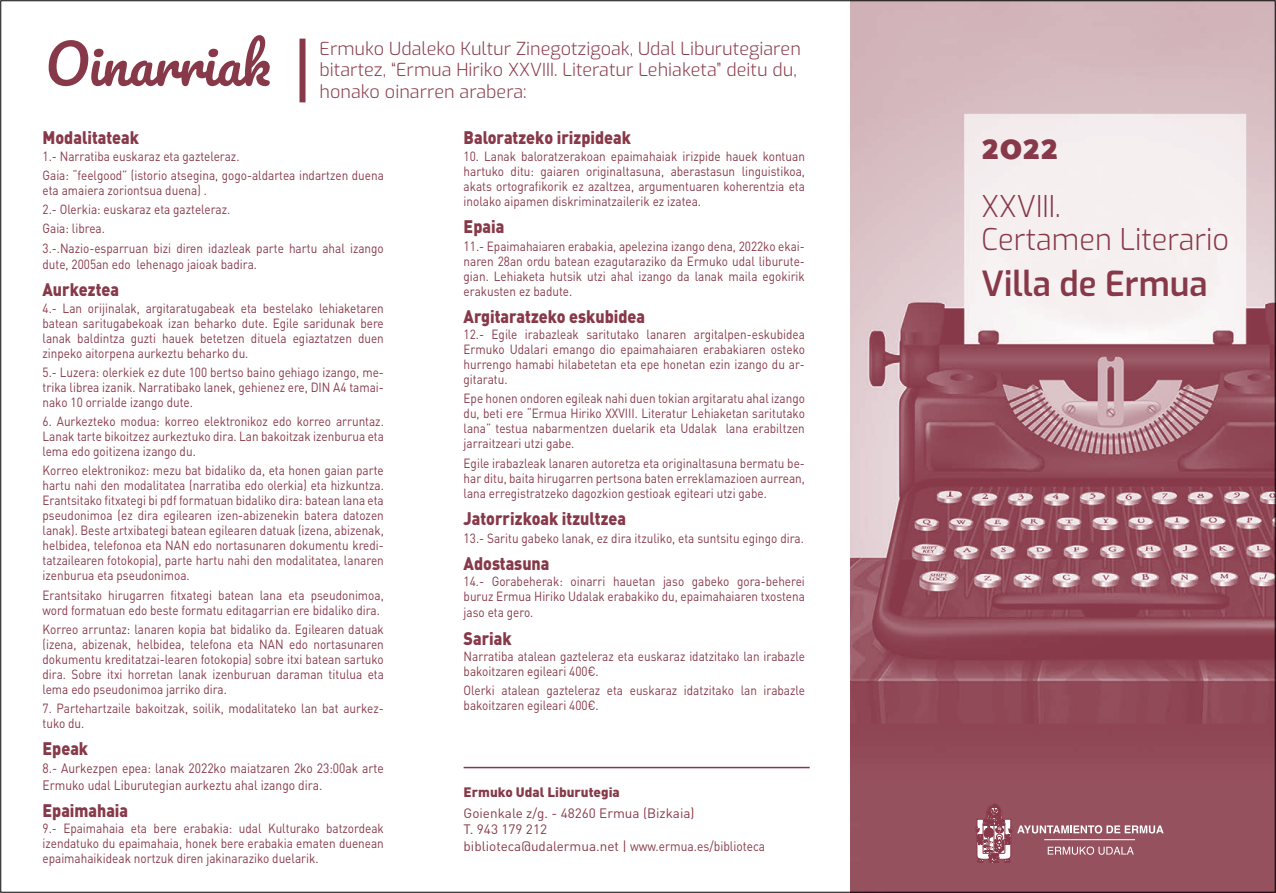
<style>
.page{position:relative;width:1276px;height:893px;background:#fff}
.page>*{position:absolute;margin:0;border:0;box-sizing:border-box;transform-origin:0 0}
.t1{font:54px "Pacifico";color:#873949}
.t2{font:600 34.5px "Exo";color:#873949;scale:.96 1}
.t3{font:700 34.2px "Palanquin Dark";color:#873949}
.t4{font:300 30px/33px "Exo";color:#873949;scale:.96 1}
.t5{font:300 18px/21.6px "Exo";color:#873949}
.t6{font:900 18px "DIN Pro";color:#873949;scale:.89 1}
.t7{font:13.5px/16.5px "DIN Pro";color:#873949;scale:.89 1}
.t8{font:13.5px/16.5px "DIN Pro";color:#873949}
.t9{font:900 13.5px "DIN Pro";color:#873949}
.t10{font:13.2px/15px "DIN Pro";color:#873949;text-align:justify;scale:.89 1}
.s1{font-size:13.5px}
</style>
<div class="page">
<div style="left:299px;top:39px;width:6px;height:63px;background:#873949"></div>
<hr style="left:463px;top:767px;width:346px;height:1px;background:#873949">
<img style="left:850px;top:0;width:426px;height:893px">
<svg style="left:975px;top:804px;width:188px;height:59px;background:#a16470"></svg>
<h1 class="t1" style="left:45px;top:36px;width:226px">Oinarriak</h1>
<h3 class="t5" style="left:319px;top:36px;width:483px">Ermuko Udaleko Kultur Zinegotzigoak, Udal Liburutegiaren bitartez, “Ermua Hiriko XXVIII. Literatur Lehiaketa” deitu du, honako oinarren arabera:</h3>
<h3 class="t6" style="left:43px;top:126px;width:110px">Modalitateak</h3>
<p class="t10" style="left:43px;top:146px;width:385px;line-height:19.2px">1.- Narratiba euskaraz eta gazteleraz.<br>Gaia: “feelgood” (istorio atsegina, gogo-aldartea indartzen duena</p>
<p class="t10" style="left:43px;top:180px;width:385px;line-height:19.2px;text-align:left">eta amaiera zoriontsua duena) .<br>2.- Olerkia: euskaraz eta gazteleraz.<br>Gaia: librea.<br>3.-.Nazio-esparruan bizi diren idazleak parte hartu ahal izango</p>
<p class="t10" style="left:43px;top:256px;width:242px">dute, 2005an edo lehenago jaioak badira.</p>
<h3 class="t6" style="left:43px;top:278px;width:87px">Aurkeztea</h3>
<p class="t10" style="left:43px;top:300px;width:385px">4.- Lan orijinalak, argitaratugabeak eta bestelako lehiaketaren batean saritugabekoak izan beharko dute. Egile saridunak bere lanak baldintza guzti hauek betetzen dituela egiaztatzen duen zinpeko aitorpena aurkeztu beharko du.</p>
<p class="t10" style="left:43px;top:364px;width:385px">5.- Luzera: olerkiek ez dute 100 bertso baino gehiago izango, me&shy;trika librea izanik. Narratibako lanek, gehienez ere, DIN A4 tamai&shy;nako 10 orrialde izango dute.</p>
<p class="t10" style="left:43px;top:413px;width:385px">6. Aurkezteko modua: korreo elektronikoz edo korreo arruntaz.<br>Lanak tarte bikoitzez aurkeztuko dira. Lan bakoitzak izenburua eta lema edo goitizena izango du.</p>
<p class="t10" style="left:43px;top:463px;width:385px">Korreo elektronikoz: mezu bat bidaliko da, eta honen gaian parte hartu nahi den modalitatea (narratiba edo olerkia) eta hizkuntza.<br>Erantsitako fitxategi bi pdf formatuan bidaliko dira: batean lana eta pseudonimoa (ez dira egilearen izen-abizenekin batera datozen lanak). Beste artxibategi batean egilearen datuak (izena, abizenak, helbidea, telefonoa eta NAN edo nortasunaren dokumentu kredi&shy;tatzailearen fotokopia), parte hartu nahi den modalitatea, lanaren izenburua eta pseudonimoa.</p>
<p class="t10" style="left:43px;top:587px;width:385px">Erantsitako hirugarren fitxategi batean lana eta pseudonimoa, word formatuan edo beste formatu editagarrian ere bidaliko dira.</p>
<p class="t10" style="left:43px;top:621px;width:385px">Korreo arruntaz: lanaren kopia bat bidaliko da. Egilearen datuak (izena, abizenak, helbidea, telefona eta NAN edo nortasunaren dokumentu kreditatzai-learen fotokopia) sobre itxi batean sartuko dira. Sobre itxi horretan lanak izenburuan daraman titulua eta lema edo pseudonimoa jarriko dira.</p>
<p class="t10" style="left:43px;top:700px;width:385px">7. Partehartzaile bakoitzak, soilik, modalitateko lan bat aurkez&shy;tuko du.</p>
<h3 class="t6" style="left:43px;top:737px;width:53px">Epeak</h3>
<p class="t7" style="left:43px;top:759px;width:385px">8.- Aurkezpen epea: lanak 2022ko maiatzaren 2ko 23:00ak arte<br>Ermuko udal Liburutegian aurkeztu ahal izango dira.</p>
<h3 class="t6" style="left:43px;top:798px;width:98px">Epaimahaia</h3>
<p class="t10" style="left:43px;top:820px;width:385px">9.- Epaimahaia eta bere erabakia: udal Kulturako batzordeak izendatuko du epaimahaia, honek bere erabakia ematen duenean epaimahaikideak nortzuk diren jakinaraziko duelarik.</p>
<h3 class="t6" style="left:463px;top:126px;width:189px">Baloratzeko irizpideak</h3>
<p class="t10" style="left:463px;top:148px;width:385px">10. Lanak baloratzerakoan epaimahaiak irizpide hauek kontuan hartuko ditu: gaiaren originaltasuna, aberastasun linguistikoa, akats ortografikorik ez azaltzea, argumentuaren koherentzia eta inolako aipamen diskriminatzailerik ez izatea.</p>
<h3 class="t6" style="left:463px;top:214px;width:47px">Epaia</h3>
<p class="t10" style="left:463px;top:238px;width:385px"><span class="s1">1</span>1.- Epaimahaiaren erabakia, apelezina izango dena, 2022ko ekai&shy;naren 28an ordu batean ezagutaraziko da Ermuko udal liburute&shy;gian. Lehiaketa hutsik utzi ahal izango da lanak maila egokirik erakusten ez badute.</p>
<h3 class="t6" style="left:463px;top:304px;width:205px">Argitaratzeko eskubidea</h3>
<p class="t10" style="left:463px;top:326px;width:385px">12.- Egile irabazleak saritutako lanaren argitalpen-eskubidea Ermuko Udalari emango dio epaimahaiaren erabakiaren osteko hurrengo hamabi hilabetetan eta epe honetan ezin izango du ar&shy;gitaratu.</p>
<p class="t10" style="left:463px;top:390px;width:385px">Epe honen ondoren egileak nahi duen tokian argitaratu ahal izango du, beti ere “Ermua Hiriko XXVIII. Literatur Lehiaketan saritutako lana” testua nabarmentzen duelarik eta Udalak lana erabiltzen jarraitzeari utzi gabe.</p>
<p class="t10" style="left:463px;top:455px;width:385px">Egile irabazleak lanaren autoretza eta originaltasuna bermatu be&shy;har ditu, baita hirugarren pertsona baten erreklamazioen aurrean, lana erregistratzeko dagozkion gestioak egiteari utzi gabe.</p>
<h3 class="t6" style="left:463px;top:506px;width:184px">Jatorrizkoak itzultzea</h3>
<p class="t10" style="left:463px;top:530px;width:384px"><span class="s1">1</span>3.- Saritu gabeko lanak, ez dira itzuliko, eta suntsitu egingo dira.</p>
<h3 class="t6" style="left:463px;top:551px;width:98px">Adostasuna</h3>
<p class="t10" style="left:463px;top:573px;width:385px">14.- Gorabeherak: oinarri hauetan jaso gabeko gora-beherei buruz Ermua Hiriko Udalak erabakiko du, epaimahaiaren txostena</p>
<p class="t10" style="left:463px;top:605px;width:80px">jaso eta gero.</p>
<h3 class="t6" style="left:463px;top:626px;width:56px">Sariak</h3>
<p class="t10" style="left:463px;top:648px;width:385px">Narratiba atalean gazteleraz eta euskaraz idatzitako lan irabazle bakoitzaren egileari 400€.</p>
<p class="t10" style="left:463px;top:682px;width:385px">Olerki atalean gazteleraz eta euskaraz idatzitako lan irabazle bakoitzaren egileari 400€.</p>
<p class="t9" style="left:463px;top:783px;width:158px">Ermuko Udal Liburutegia</p>
<p class="t8" style="left:463px;top:804px;width:303px">Goienkale z/g. - 48260 Ermua (Bizkaia)<br>T. 943 179 212<br>biblioteca@udalermua.net | www.ermua.es/biblioteca</p>
<h3 class="t3" style="left:981px;top:127px;width:78px">2022</h3>
<h3 class="t4" style="left:981px;top:188px;width:259px">XXVIII.<br>Certamen Literario</h3>
<h2 class="t2" style="left:981px;top:258px;width:237px">Villa de Ermua</h2>
</div>
